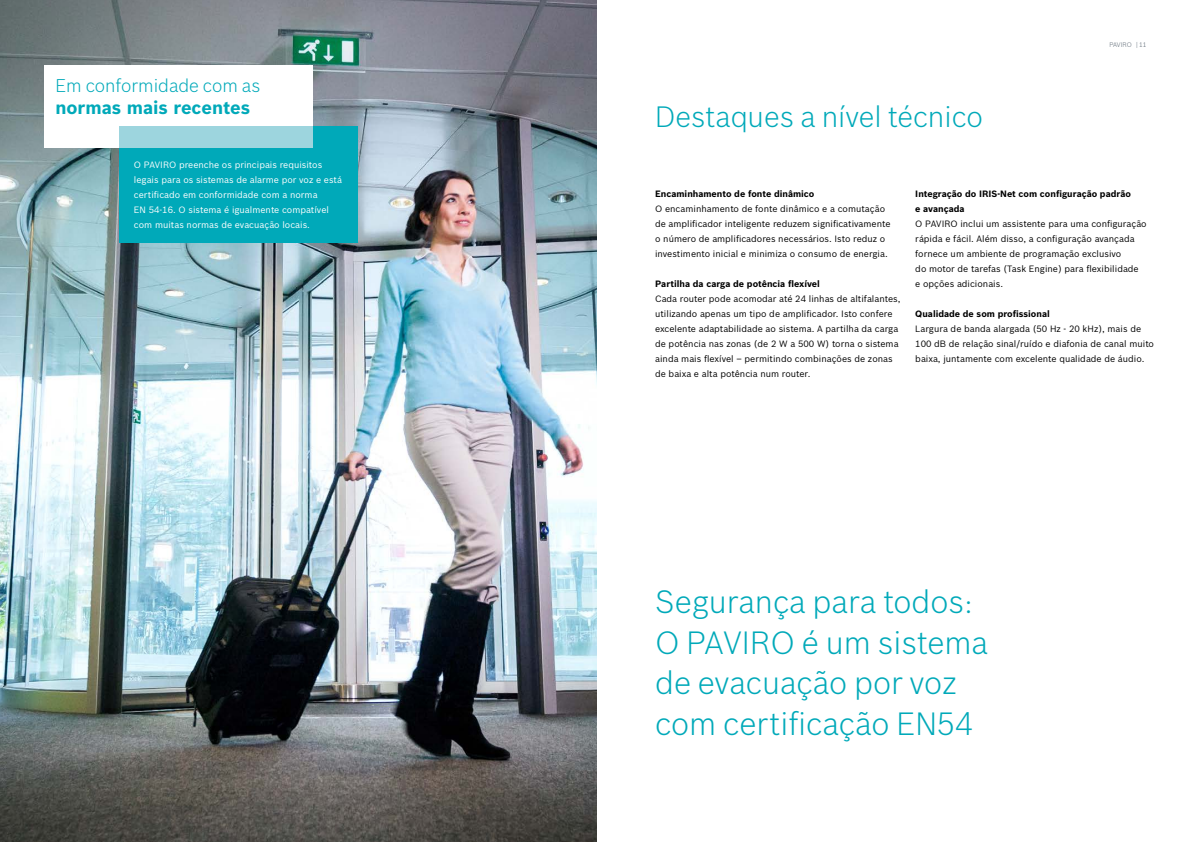
<style>
.page{position:relative;width:1191px;height:842px;background:#fff}
.page>*{position:absolute;margin:0;border:0;box-sizing:border-box;transform-origin:0 0}
.t1{font:300 31.5px/40.5px "Bosch Sans";color:#00a9b9}
.t2{font:300 28.8px "Bosch Sans";color:#00a9b9}
.t3{font:300 18px "Bosch Sans";color:#00a9b9}
.t4{font:700 18px "Bosch Sans";color:#00a9b9}
.t5{font:9px/15px "Bosch Sans";color:#000}
.t6{font:9px/15px "Bosch Sans";color:#fff}
.t7{font:700 9px/15px "Bosch Sans";color:#000}
.t8{font:300 6.5px "Bosch Sans";letter-spacing:-.005em;color:#525f6b}
</style>
<div class="page">
<img style="left:0;top:0;width:597px;height:842px">
<div style="left:45px;top:65px;width:268px;height:82px;background:#fff"></div>
<div style="left:119px;top:126px;width:238px;height:117px;background:#00a9b9"></div>
<div style="left:119px;top:126px;width:194px;height:21px;background:#9dd5de"></div>
<h3 class="t3" style="left:55px;top:72px;width:206px">Em conformidade com as</h3>
<h3 class="t4" style="left:55px;top:93px;width:196px">normas mais recentes</h3>
<p class="t6" style="left:134px;top:157px;width:209px">O PAVIRO preenche os principais requisitos legais para os sistemas de alarme por voz e está certificado em conformidade com a norma<br>EN 54-16. O sistema é igualmente compatível com muitas normas de evacuação locais.</p>
<h2 class="t2" style="left:655px;top:96px;width:329px">Destaques a nível técnico</h2>
<p class="t8" style="left:1109px;top:40px;width:39px">PAVIRO | 11</p>
<p class="t7" style="left:655px;top:185px;width:161px">Encaminhamento de fonte dinâmico</p>
<p class="t5" style="left:655px;top:200px;width:237px">O encaminhamento de fonte dinâmico e a comutação de amplificador inteligente reduzem significativamente o número de amplificadores necessários. Isto reduz o investimento inicial e minimiza o consumo de energia.</p>
<p class="t7" style="left:655px;top:275px;width:166px">Partilha da carga de potência flexível</p>
<p class="t5" style="left:655px;top:290px;width:247px">Cada router pode acomodar até 24 linhas de altifalantes, utilizando apenas um tipo de amplificador. Isto confere excelente adaptabilidade ao sistema. A partilha da carga de potência nas zonas (de 2 W a 500 W) torna o sistema ainda mais flexível – permitindo combinações de zonas de baixa e alta potência num router.</p>
<p class="t7" style="left:915px;top:185px;width:217px">Integração do IRIS-Net com configuração padrão e avançada</p>
<p class="t5" style="left:915px;top:215px;width:233px">O PAVIRO inclui um assistente para uma configuração rápida e fácil. Além disso, a configuração avançada fornece um ambiente de programação exclusivo<br>do motor de tarefas (Task Engine) para flexibilidade<br>e opções adicionais.</p>
<p class="t7" style="left:915px;top:305px;width:136px">Qualidade de som profissional</p>
<p class="t5" style="left:915px;top:320px;width:240px">Largura de banda alargada (50 Hz - 20 kHz), mais de<br>100 dB de relação sinal/ruído e diafonia de canal muito baixa, juntamente com excelente qualidade de áudio.</p>
<h1 class="t1" style="left:655px;top:579px;width:334px">Segurança para todos:<br>O PAVIRO é um sistema de evacuação por voz com certificação EN54</h1>
</div>
